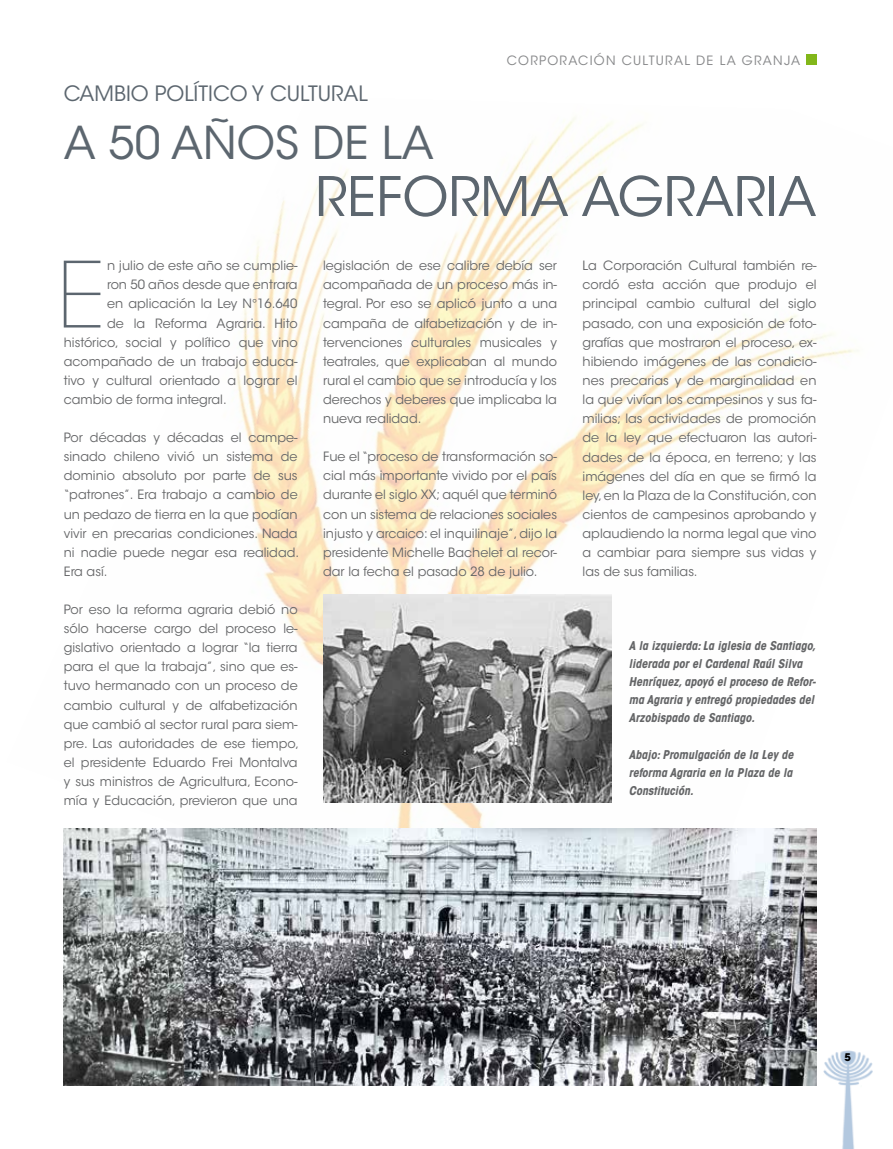
<style>
.page{position:relative;width:893px;height:1149px;background:#fff}
.page>*{position:absolute;margin:0;border:0;box-sizing:border-box;transform-origin:0 0}
.t1{font:200 90.3px "ITC Avant Garde Std";color:#5c666f}
.t2{font:54px "ITC Avant Garde Std";color:#5c666f}
.t3{font:45px "ITC Avant Garde Std";color:#5c666f}
.t4{font:21px "ITC Avant Garde Std";color:#5c666f}
.t5{font:12.75px/19.2px "ITC Avant Garde Std";color:#646567;text-align:justify}
.t6{font:12.75px "ITC Avant Garde Std";letter-spacing:.1em;color:#87888a}
.t7{font:italic 700 condensed 12px/18px "ITC Avant Garde Std";color:#646567}
.t8{font:700 10.5px "ITC Avant Garde Std";color:#000}
</style>
<div class="page">
<div style="left:806px;top:54px;width:11px;height:11px;background:#82b71a"></div>
<img style="left:823px;top:1050px;width:49px;height:98px">
<img style="left:63px;top:117px;width:795px;height:886px">
<img style="left:64px;top:828px;width:752px;height:256px">
<img style="left:323px;top:594px;width:289px;height:207px">
<p class="t6" style="left:507px;top:53px;width:295px">CORPORACIÓN CULTURAL DE LA GRANJA</p>
<h3 class="t4" style="left:64px;top:80px;width:305px">CAMBIO POLÍTICO Y CULTURAL</h3>
<h3 class="t3" style="left:64px;top:115px;width:371px">A 50 AÑOS DE LA</h3>
<h2 class="t2" style="left:315px;top:164px;width:503px">REFORMA AGRARIA</h2>
<h1 class="t1" style="left:57px;top:242px;width:51px">E</h1>
<p class="t5" style="left:107px;top:256px;width:192px">n julio de este año se cumplie-</p>
<p class="t5" style="left:107px;top:275px;width:192px">ron 50 años desde que entrara</p>
<p class="t5" style="left:107px;top:294px;width:192px">en aplicación la Ley N°16.640</p>
<p class="t5" style="left:107px;top:313px;width:192px">de la Reforma Agraria. Hito</p>
<p class="t5" style="left:64px;top:332px;width:235px">histórico, social y político que vino</p>
<p class="t5" style="left:64px;top:351px;width:235px">acompañado de un trabajo educa-</p>
<p class="t5" style="left:64px;top:371px;width:235px">tivo y cultural orientado a lograr el</p>
<p class="t5" style="left:64px;top:390px;width:164px">cambio de forma integral.</p>
<p class="t5" style="left:64px;top:428px;width:237px">Por décadas y décadas el campe&shy;sinado chileno vivió un sistema de dominio absoluto por parte de sus “patrones”. Era trabajo a cambio de un pedazo de tierra en la que podían vivir en precarias condiciones. Nada ni nadie puede negar esa realidad.<br>Era así.</p>
<p class="t5" style="left:64px;top:599px;width:237px">Por eso la reforma agraria debió no sólo hacerse cargo del proceso le&shy;gislativo orientado a lograr “la tierra para el que la trabaja”, sino que es&shy;tuvo hermanado con un proceso de cambio cultural y de alfabetización que cambió al sector rural para siem&shy;pre. Las autoridades de ese tiempo, el presidente Eduardo Frei Montalva y sus ministros de Agricultura, Econo&shy;mía y Educación, previeron que una</p>
<p class="t5" style="left:323px;top:256px;width:235px">legislación de ese calibre debía ser acompañada de un proceso más in&shy;tegral. Por eso se aplicó junto a una campaña de alfabetización y de in&shy;tervenciones culturales musicales y teatrales, que explicaban al mundo rural el cambio que se introducía y los derechos y deberes que implicaba la nueva realidad.</p>
<p class="t5" style="left:323px;top:447px;width:235px">Fue el “proceso de transformación so&shy;cial más importante vivido por el país durante el siglo XX; aquél que terminó con un sistema de relaciones sociales injusto y arcaico: el inquilinaje”, dijo la presidente Michelle Bachelet al recor&shy;dar la fecha el pasado 28 de julio.</p>
<p class="t5" style="left:583px;top:256px;width:235px">La Corporación Cultural también re&shy;cordó esta acción que produjo el principal cambio cultural del siglo pasado, con una exposición de foto&shy;grafías que mostraron el proceso, ex&shy;hibiendo imágenes de las condicio&shy;nes precarias y de marginalidad en la que vivían los campesinos y sus fa&shy;milias; las actividades de promoción de la ley que efectuaron las autori&shy;dades de la época, en terreno; y las imágenes del día en que se firmó la ley, en la Plaza de la Constitución, con cientos de campesinos aprobando y aplaudiendo la norma legal que vino a cambiar para siempre sus vidas y las de sus familias.</p>
<p class="t7" style="left:629px;top:636px;width:189px">A la izquierda: La iglesia de Santiago, liderada por el Cardenal Raúl Silva Henríquez, apoyó el proceso de Refor&shy;ma Agraria y entregó propiedades del Arzobispado de Santiago.</p>
<p class="t7" style="left:629px;top:745px;width:166px;text-align:justify">Abajo: Promulgación de la Ley de reforma Agraria en la Plaza de la Constitución.</p>
<p class="t8" style="left:844px;top:1050px;width:8px">5</p>
</div>
